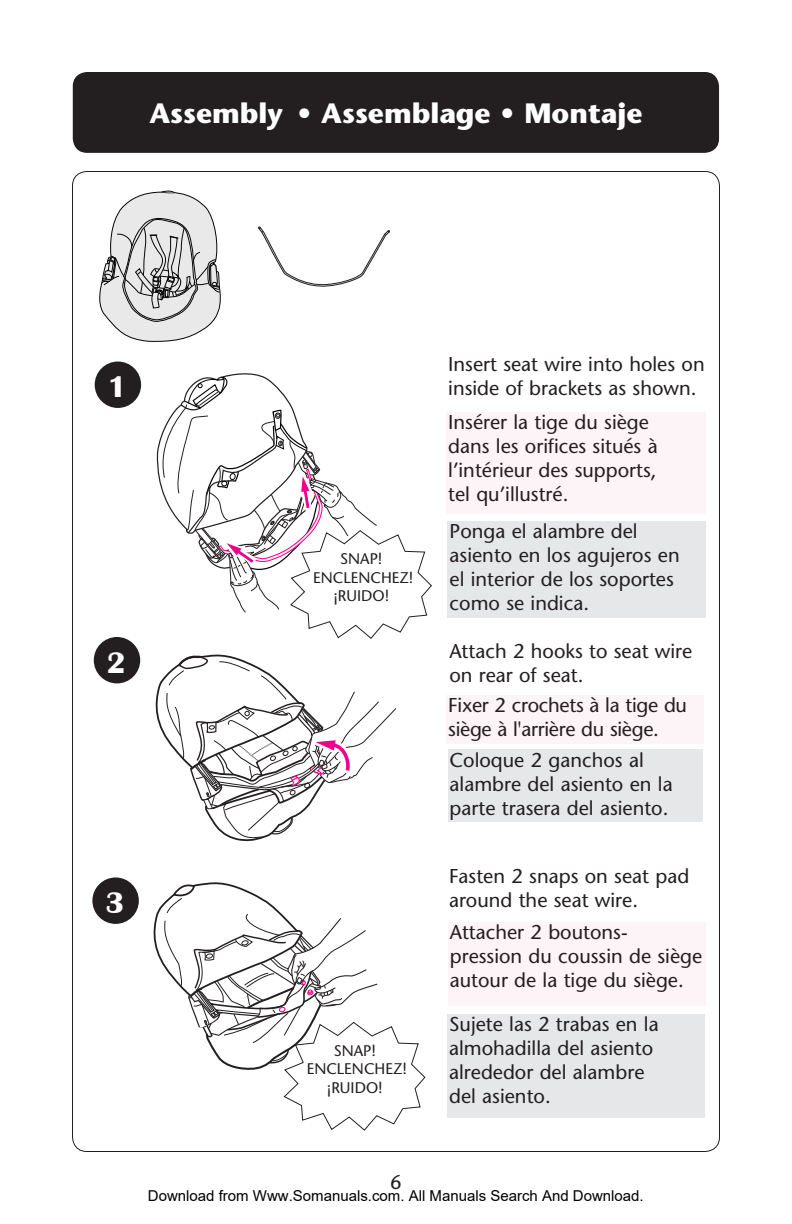
<style>
.page{position:relative;width:792px;height:1224px;background:#fff}
.page>*{position:absolute;margin:0;border:0;box-sizing:border-box;transform-origin:0 0}
.t1{font:700 28px "Stone Sans";color:#fff}
.t2{font:20px/24px "Stone Sans";color:#231f20}
.t3{font:15.4px/18.4px "Stone Sans";color:#231f20;text-align:center}
.t4{font:15px "Arial";color:#000}
</style>
<div class="page">
<div style="left:73px;top:72px;width:646px;height:81px;background:#231f20;border-radius:14px"></div>
<svg style="left:99px;top:190px;width:122px;height:152px"></svg>
<svg style="left:258px;top:227px;width:132px;height:59px"></svg>
<div style="left:448px;top:521px;width:258px;height:97px;background:#e6e7e9"></div>
<div style="left:446px;top:412px;width:260px;height:101px;background:#fdf4f8"></div>
<div style="left:448px;top:750px;width:255px;height:72px;background:#e6e7e9"></div>
<div style="left:446px;top:695px;width:258px;height:48px;background:#fdf4f8"></div>
<div style="left:447px;top:1014px;width:258px;height:104px;background:#e6e7e9"></div>
<div style="left:448px;top:922px;width:258px;height:84px;background:#fdf4f8"></div>
<div style="left:95px;top:362px;width:46px;height:46px;background:#231f20;border-radius:50%"></div>
<svg style="left:155px;top:654px;width:241px;height:188px"></svg>
<div style="left:94px;top:637px;width:46px;height:46px;background:#231f20;border-radius:50%"></div>
<svg style="left:157px;top:373px;width:275px;height:266px"></svg>
<div style="left:92px;top:877px;width:47px;height:47px;background:#231f20;border-radius:50%"></div>
<svg style="left:153px;top:882px;width:273px;height:249px"></svg>
<h1 class="t1" style="left:149px;top:102px;width:495px">Assembly • Assemblage • Montaje</h1>
<p class="t2" style="left:448px;top:354px;width:258px">Insert seat wire into holes on inside of brackets as shown.</p>
<p class="t3" style="left:313px;top:551px;width:102px">SNAP!<br>ENCLENCHEZ! ¡RUIDO!</p>
<p class="t3" style="left:307px;top:1043px;width:102px">SNAP!<br>ENCLENCHEZ! ¡RUIDO!</p>
<p class="t2" style="left:448px;top:412px;width:211px">Insérer la tige du siège dans les orifices situés à l’intérieur des supports, tel qu’illustré.</p>
<p class="t2" style="left:450px;top:521px;width:232px">Ponga el alambre del asiento en los agujeros en el interior de los soportes como se indica.</p>
<p class="t2" style="left:449px;top:641px;width:244px">Attach 2 hooks to seat wire on rear of seat.</p>
<p class="t2" style="left:448px;top:695px;width:240px">Fixer 2 crochets à la tige du siège à l'arrière du siège.</p>
<p class="t2" style="left:450px;top:750px;width:225px">Coloque 2 ganchos al alambre del asiento en la parte trasera del asiento.</p>
<p class="t2" style="left:449px;top:866px;width:242px">Fasten 2 snaps on seat pad around the seat wire.</p>
<p class="t2" style="left:450px;top:922px;width:254px">Attacher 2 boutons&shy;pression du coussin de siège autour de la tige du siège.</p>
<p class="t2" style="left:449px;top:1014px;width:211px">Sujete las 2 trabas en la almohadilla del asiento alrededor del alambre del asiento.</p>
<p class="t2" style="left:390px;top:1172px;width:13px">6</p>
<p class="t4" style="left:148px;top:1187px;width:497px">Download from Www.Somanuals.com. All Manuals Search And Download.</p>
</div>
